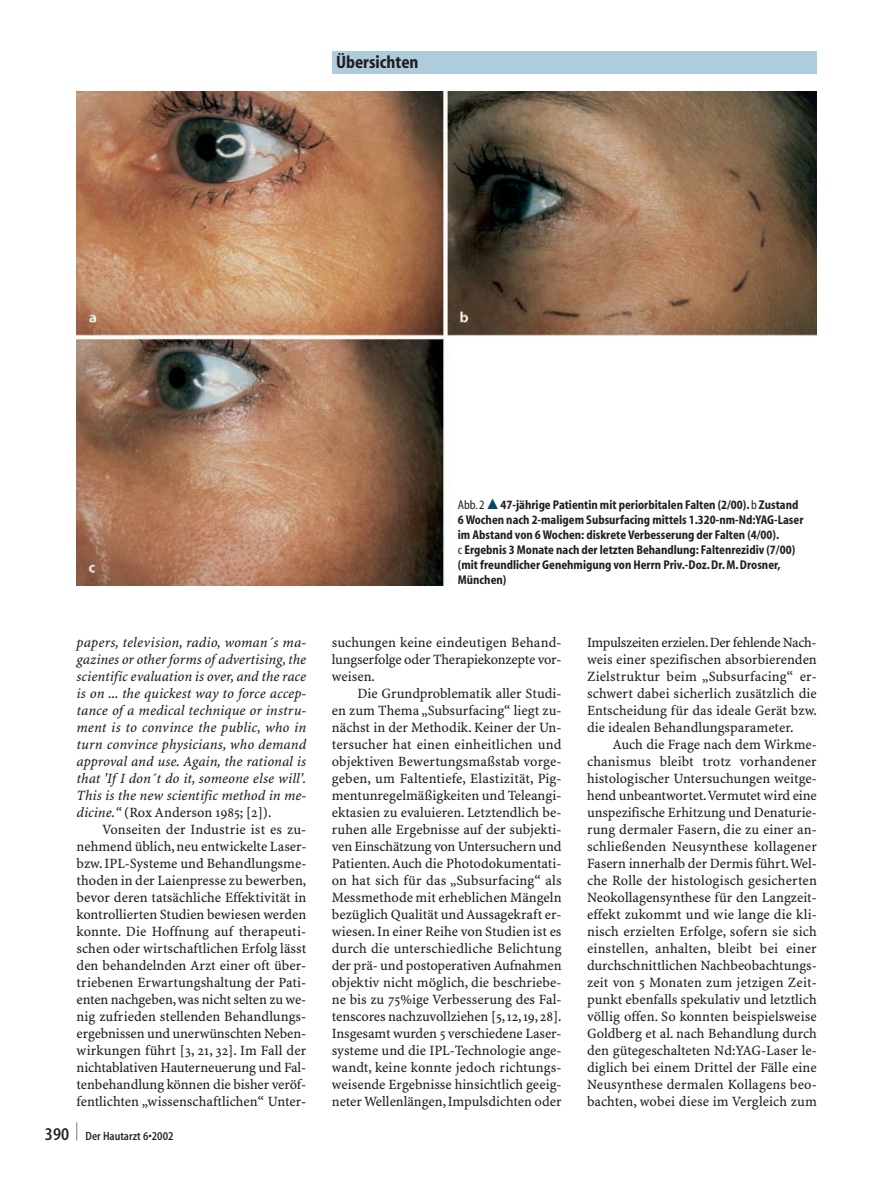
<style>
.page{position:relative;width:893px;height:1178px;background:#fff}
.page>*{position:absolute;margin:0;border:0;box-sizing:border-box;transform-origin:0 0}
.t1{font:700 condensed 18px "S Myriad";color:#231f20}
.t2{font:600 condensed 18px "S Myriad";color:#231f20;scale:.38 1}
.t3{font:14.25px/17px "S Minion Plus";color:#231f20;text-align:justify}
.t4{font:italic 14.25px/17px "S Minion Plus";color:#231f20;text-align:justify}
.t5{font:700 condensed 12.75px/15px "S Myriad";color:#231f20}
.t6{font:600 condensed 12px "S Myriad";color:#231f20}
.s1{font-style:normal}
.s2{font-size:18px}
.s3{font-weight:400}
.s4{font-family:"Mathematical Pi Six";font-weight:400;font-stretch:normal;font-size:14.25px;color:#004b6c}
</style>
<div class="page">
<div style="left:332px;top:51px;width:484px;height:23px;background:#aecddc"></div>
<img style="left:77px;top:91px;width:739px;height:495px">
<p class="t1" style="left:336px;top:55px;width:84px">Übersichten</p>
<p class="t4" style="left:77px;top:634px;width:231px">papers, television, radio, woman´s ma&shy;gazines or other forms of advertising, the scientific evaluation is over, and the race is on ... the quickest way to force accep&shy;tance of a medical technique or instru&shy;ment is to convince the public, who in turn convince physicians, who demand approval and use. Again, the rational is that 'If I don´t do it, someone else will'.<br>This is the new scientific method in me&shy;dicine.“ <span class="s1">(Rox Anderson 1985; [2]).</span></p>
<p class="t3" style="left:77px;top:821px;width:231px;text-indent:26px">Vonseiten der Industrie ist es zu&shy;nehmend üblich, neu entwickelte Laser&shy;bzw. IPL-Systeme und Behandlungsme&shy;thoden in der Laienpresse zu bewerben, bevor deren tatsächliche Effektivität in kontrollierten Studien bewiesen werden konnte. Die Hoffnung auf therapeuti&shy;schen oder wirtschaftlichen Erfolg lässt den behandelnden Arzt einer oft über&shy;triebenen Erwartungshaltung der Pati&shy;enten nachgeben,was nicht selten zu we&shy;nig zufrieden stellenden Behandlungs&shy;ergebnissen und unerwünschten Neben&shy;wirkungen führt [3, 21, 32]. Im Fall der nichtablativen Hauterneuerung und Fal&shy;tenbehandlung können die bisher veröf&shy;fentlichten „wissenschaftlichen“ Unter-</p>
<p class="t2" style="left:76px;top:1123px;width:5px">|</p>
<p class="t6" style="left:45px;top:1131px;width:130px"><span class="s2">390</span> Der Hautarzt 6•2002</p>
<p class="t5" style="left:458px;top:499px;width:347px"><span class="s3">Abb.2</span> <span class="s4">-</span> 47-jährige Patientin mit periorbitalen Falten (2/00). <span class="s3">b</span> Zustand 6 Wochen nach 2-maligem Subsurfacing mittels 1.320-nm-Nd:YAG-Laser im Abstand von 6 Wochen: diskrete Verbesserung der Falten (4/00).<br><span class="s3">c</span> Ergebnis 3 Monate nach der letzten Behandlung: Faltenrezidiv (7/00) (mit freundlicher Genehmigung von Herrn Priv.-Doz. Dr. M. Drosner, München)</p>
<p class="t3" style="left:332px;top:634px;width:231px">suchungen keine eindeutigen Behand&shy;lungserfolge oder Therapiekonzepte vor&shy;weisen.</p>
<p class="t3" style="left:332px;top:685px;width:231px;text-indent:26px">Die Grundproblematik aller Studi&shy;en zum Thema „Subsurfacing“ liegt zu&shy;nächst in der Methodik. Keiner der Un&shy;tersucher hat einen einheitlichen und objektiven Bewertungsmaßstab vorge&shy;geben, um Faltentiefe, Elastizität, Pig&shy;mentunregelmäßigkeiten und Teleangi&shy;ektasien zu evaluieren. Letztendlich be&shy;ruhen alle Ergebnisse auf der subjekti&shy;ven Einschätzung von Untersuchern und Patienten.Auch die Photodokumentati&shy;on hat sich für das „Subsurfacing“ als Messmethode mit erheblichen Mängeln bezüglich Qualität und Aussagekraft er&shy;wiesen. In einer Reihe von Studien ist es durch die unterschiedliche Belichtung der prä- und postoperativen Aufnahmen objektiv nicht möglich, die beschriebe&shy;ne bis zu 75%ige Verbesserung des Fal&shy;tenscores nachzuvollziehen [5, 12, 19, 28].<br>Insgesamt wurden 5 verschiedene Laser&shy;systeme und die IPL-Technologie ange&shy;wandt, keine konnte jedoch richtungs&shy;weisende Ergebnisse hinsichtlich geeig&shy;neter Wellenlängen, Impulsdichten oder</p>
<p class="t3" style="left:587px;top:634px;width:231px">Impulszeiten erzielen.Der fehlende Nach&shy;weis einer spezifischen absorbierenden Zielstruktur beim „Subsurfacing“ er&shy;schwert dabei sicherlich zusätzlich die Entscheidung für das ideale Gerät bzw. die idealen Behandlungsparameter.</p>
<p class="t3" style="left:587px;top:736px;width:231px;text-indent:26px">Auch die Frage nach dem Wirkme&shy;chanismus bleibt trotz vorhandener histologischer Untersuchungen weitge&shy;hend unbeantwortet.Vermutet wird eine unspezifische Erhitzung und Denaturie&shy;rung dermaler Fasern, die zu einer an&shy;schließenden Neusynthese kollagener Fasern innerhalb der Dermis führt.Wel&shy;che Rolle der histologisch gesicherten Neokollagensynthese für den Langzeit&shy;effekt zukommt und wie lange die kli&shy;nisch erzielten Erfolge, sofern sie sich einstellen, anhalten, bleibt bei einer durchschnittlichen Nachbeobachtungs&shy;zeit von 5 Monaten zum jetzigen Zeit&shy;punkt ebenfalls spekulativ und letztlich völlig offen. So konnten beispielsweise Goldberg et al. nach Behandlung durch den gütegeschalteten Nd:YAG-Laser le&shy;diglich bei einem Drittel der Fälle eine Neusynthese dermalen Kollagens beo&shy;bachten, wobei diese im Vergleich zum</p>
</div>
